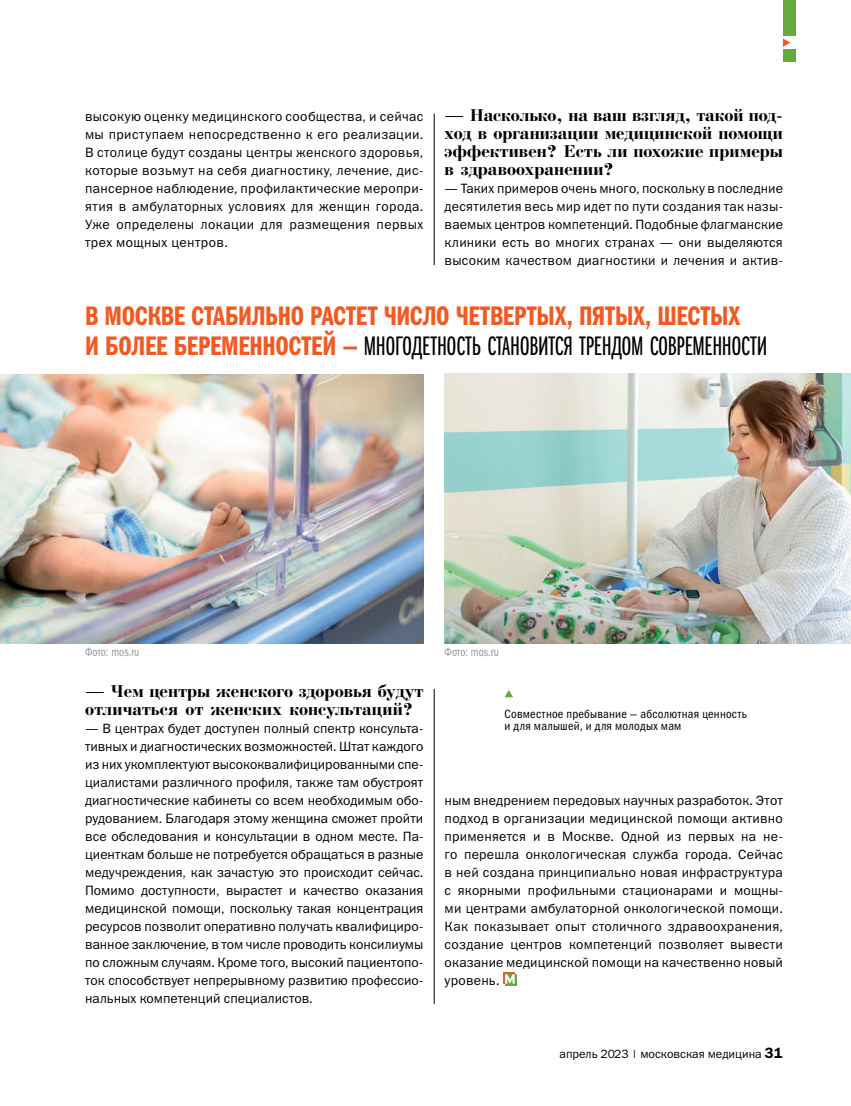
<style>
.page{position:relative;width:851px;height:1106px;background:#fff}
.page>*{position:absolute;margin:0;border:0;box-sizing:border-box;transform-origin:0 0}
.t1{font:27px "Franklin Gothic Book X Cmp ITC";letter-spacing:-.005em;color:#000}
.t2{font:27px "Franklin Gothic Demi Cmp ITC";letter-spacing:-.01em;color:#f15a22}
.t3{font:18px/18px "Bodoni Bold Cyrillic";letter-spacing:.005em;color:#000}
.t4{font:13.5px/18px "Franklin Gothic Book ITC";letter-spacing:.015em;color:#000;text-align:justify}
.t5{font:12px/12px "Franklin Gothic Book Cond ITC";letter-spacing:.015em;color:#000}
.t6{font:12px "Franklin Gothic Book ITC";color:#000}
.t7{font:12px "Franklin Gothic Book Cond ITC";color:#939598;scale:.9 1}
.s1{font-family:"Franklin Gothic Demi Cmp ITC";color:#f15a22}
.s2{font-family:"Franklin Gothic Demi C";font-size:15px}
</style>
<div class="page">
<div style="left:503px;top:972px;width:11px;height:11px;background:#f15a22"></div>
<svg style="left:505px;top:974px;width:11px;height:11px"></svg>
<svg style="left:505px;top:974px;width:9px;height:9px"></svg>
<hr style="left:434px;top:114px;width:1px;height:151px;background:#000">
<hr style="left:434px;top:689px;width:1px;height:314px;background:#000">
<img style="left:0;top:374px;width:423px;height:269px">
<img style="left:444px;top:373px;width:406px;height:270px">
<svg style="left:504px;top:690px;width:9px;height:7px"></svg>
<div style="left:782px;top:0;width:13px;height:62px;background:#64aa3c"></div>
<div style="left:782px;top:36px;width:13px;height:13px;background:#fff"></div>
<svg style="left:782px;top:38px;width:8px;height:9px"></svg>
<p class="t4" style="left:85px;top:107px;width:340px">высокую оценку медицинского сообщества, и сейчас мы приступаем непосредственно к его реализации.<br>В столице будут созданы центры женского здоровья, которые возьмут на себя диагностику, лечение, дис&shy;пансерное наблюдение, профилактические меропри&shy;ятия в амбулаторных условиях для женщин города.<br>Уже определены локации для размещения первых трех мощных центров.</p>
<h2 class="t3" style="left:444px;top:107px;width:340px;text-align:justify">— Насколько, на ваш взгляд, такой под&shy;ход в организации медицинской помощи эффективен? Есть ли похожие примеры в здравоохранении?</h2>
<p class="t4" style="left:444px;top:179px;width:340px">— Таких примеров очень много, поскольку в последние десятилетия весь мир идет по пути создания так назы&shy;ваемых центров компетенций. Подобные флагманские клиники есть во многих странах — они выделяются высоким качеством диагностики и лечения и актив-</p>
<h1 class="t2" style="left:85px;top:300px;width:656px">В МОСКВЕ СТАБИЛЬНО РАСТЕТ ЧИСЛО ЧЕТВЕРТЫХ, ПЯТЫХ, ШЕСТЫХ</h1>
<h1 class="t1" style="left:85px;top:331px;width:683px"><span class="s1">И БОЛЕЕ БЕРЕМЕННОСТЕЙ —</span> МНОГОДЕТНОСТЬ СТАНОВИТСЯ ТРЕНДОМ СОВРЕМЕННОСТИ</h1>
<p class="t7" style="left:85px;top:645px;width:62px">Фото: mos.ru</p>
<p class="t7" style="left:444px;top:645px;width:62px">Фото: mos.ru</p>
<h2 class="t3" style="left:85px;top:683px;width:340px">— Чем центры женского здоровья будут отличаться от женских консультаций?</h2>
<p class="t4" style="left:85px;top:719px;width:340px">— В центрах будет доступен полный спектр консульта&shy;тивных и диагностических возможностей. Штат каждого из них укомплектуют высококвалифицированными спе&shy;циалистами различного профиля, также там обустроят диагностические кабинеты со всем необходимым обо&shy;рудованием. Благодаря этому женщина сможет пройти все обследования и консультации в одном месте. Па&shy;циенткам больше не потребуется обращаться в разные медучреждения, как зачастую это происходит сейчас.<br>Помимо доступности, вырастет и качество оказания медицинской помощи, поскольку такая концентрация ресурсов позволит оперативно получать квалифициро&shy;ванное заключение, в том числе проводить консилиумы по сложным случаям. Кроме того, высокий пациентопо&shy;ток способствует непрерывному развитию профессио&shy;нальных компетенций специалистов.</p>
<p class="t5" style="left:504px;top:707px;width:244px">Совместное пребывание — абсолютная ценность и для малышей, и для молодых мам</p>
<p class="t4" style="left:444px;top:791px;width:340px">ным внедрением передовых научных разработок. Этот подход в организации медицинской помощи активно применяется и в Москве. Одной из первых на не&shy;го перешла онкологическая служба города. Сейчас в ней создана принципиально новая инфраструктура с якорными профильными стационарами и мощны&shy;ми центрами амбулаторной онкологической помощи.<br>Как показывает опыт столичного здравоохранения, создание центров компетенций позволяет вывести оказание медицинской помощи на качественно новый уровень.</p>
<p class="t6" style="left:559px;top:1045px;width:225px">апрель 2023 | московская медицина <span class="s2">31</span></p>
</div>
